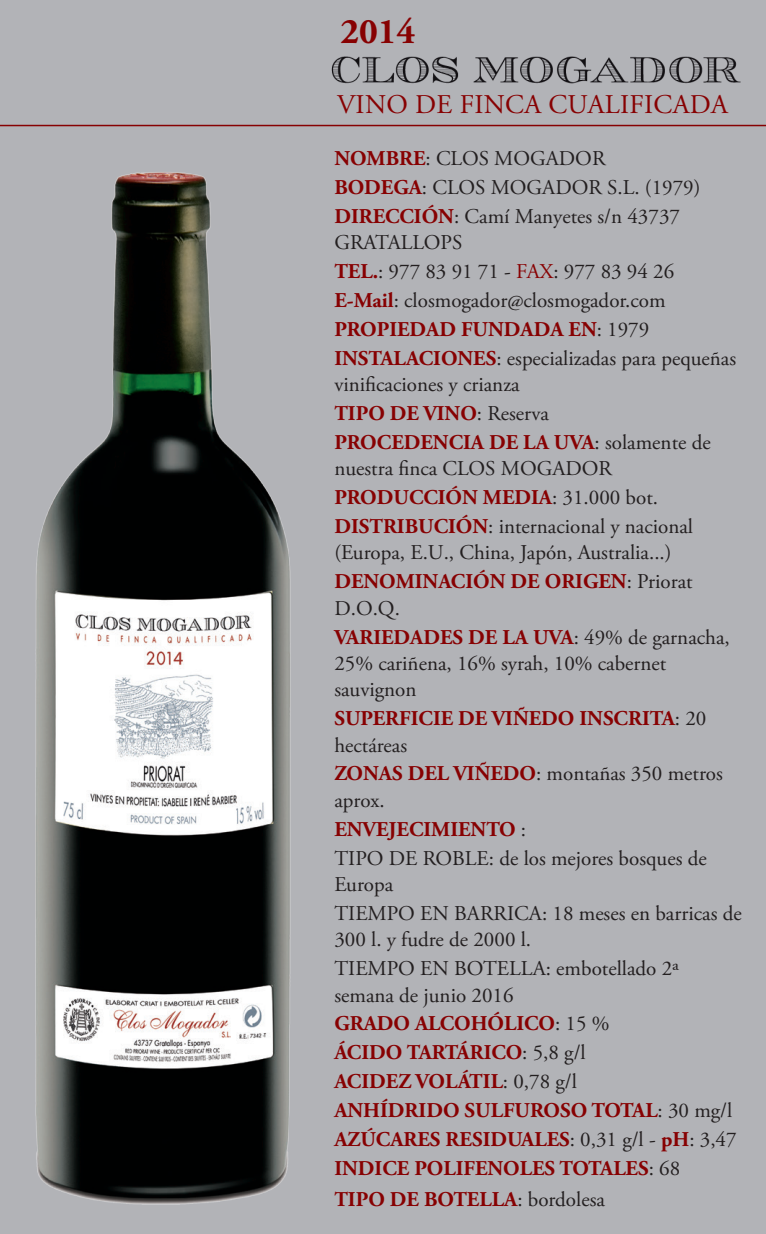
<style>
.page{position:relative;width:766px;height:1234px;background:#fff}
.page>*{position:absolute;margin:0;border:0;box-sizing:border-box;transform-origin:0 0}
.t1{font:700 36px "Adobe Garamond Pro";color:#870102}
.t2{font:27px "Adobe Garamond Pro";letter-spacing:.01em;color:#870102}
.FIxa{font:21px/26.4px "Adobe Garamond Pro";color:#231f20}
.FIxa-2{font:700 21px/26.4px "Adobe Garamond Pro";color:#870102}
.FIxa_copia{font:21px/26.4px "Adobe Garamond Pro";color:#231f20}
.fit{font:700 21px "Adobe Garamond Pro";color:#870102}
.s1{font-weight:700;color:#870102}
.s2{color:#870102}
.s3{font-weight:400;color:#231f20}
</style>
<div class="page">
<div style="left:0;top:0;width:765px;height:1233px;background:#b2b3b7"></div>
<hr style="left:0;top:125px;width:765px;height:1px;background:#870102">
<img style="left:331px;top:56px;width:409px;height:28px">
<img style="left:35px;top:172px;width:256px;height:1033px">
<p class="t1" style="left:340px;top:11px;width:76px">2014</p>
<p class="t2" style="left:337px;top:88px;width:392px">VINO DE FINCA CUALIFICADA</p>
<p class="FIxa" style="left:334px;top:146px;width:272px"><span class="s1">NOMBRE</span>: CLOS MOGADOR</p>
<p class="FIxa" style="left:334px;top:174px;width:367px"><span class="s1">BODEGA</span>: CLOS MOGADOR S.L. (1979)</p>
<p class="FIxa" style="left:334px;top:203px;width:347px"><span class="s1">DIRECCIÓN</span>: Camí Manyetes s/n 43737<br>GRATALLOPS</p>
<p class="FIxa" style="left:334px;top:259px;width:341px"><span class="s1">TEL.</span>: 977 83 91 71 - <span class="s2">FAX</span>: 977 83 94 26</p>
<p class="FIxa" style="left:334px;top:287px;width:333px"><span class="s1">E-Mail</span>: closmogador@closmogador.com</p>
<p class="FIxa-2" style="left:334px;top:316px;width:316px">PROPIEDAD FUNDADA EN<span class="s3">: 1979</span></p>
<p class="FIxa" style="left:334px;top:345px;width:403px"><span class="s1">INSTALACIONES</span>: especializadas para pequeñas vinificaciones y crianza</p>
<p class="FIxa-2" style="left:334px;top:400px;width:216px">TIPO DE VINO<span class="s3">: Reserva</span></p>
<p class="FIxa" style="left:334px;top:429px;width:378px"><span class="s1">PROCEDENCIA DE LA UVA</span>: solamente de nuestra finca CLOS MOGADOR</p>
<p class="FIxa-2" style="left:334px;top:484px;width:325px">PRODUCCIÓN MEDIA<span class="s3">: 31.000 bot.</span></p>
<p class="FIxa" style="left:334px;top:513px;width:360px"><span class="s1">DISTRIBUCIÓN</span>: internacional y nacional (Europa, E.U., China, Japón, Australia...)</p>
<p class="FIxa-2" style="left:334px;top:568px;width:359px">DENOMINACIÓN DE ORIGEN<span class="s3">: Priorat<br>D.O.Q.</span></p>
<p class="FIxa" style="left:334px;top:624px;width:397px"><span class="s1">VARIEDADES DE LA UVA</span>: 49% de garnacha,<br>25% cariñena, 16% syrah, 10% cabernet sauvignon</p>
<p class="FIxa-2" style="left:334px;top:705px;width:373px">SUPERFICIE DE VIÑEDO INSCRITA<span class="s3">: 20 hectáreas</span></p>
<p class="FIxa" style="left:334px;top:761px;width:390px"><span class="s1">ZONAS DEL VIÑEDO</span>: montañas 350 metros aprox.</p>
<p class="FIxa-2" style="left:334px;top:816px;width:193px">ENVEJECIMIENTO <span class="s3">:</span></p>
<p class="FIxa_copia" style="left:334px;top:845px;width:374px">TIPO DE ROBLE: de los mejores bosques de<br>Europa</p>
<p class="FIxa_copia" style="left:334px;top:900px;width:409px">TIEMPO EN BARRICA: 18 meses en barricas de<br>300 l. y fudre de 2000 l.</p>
<p class="FIxa_copia" style="left:334px;top:955px;width:346px">TIEMPO EN BOTELLA: embotellado 2ª semana de junio 2016</p>
<p class="FIxa-2" style="left:334px;top:1010px;width:277px">GRADO ALCOHÓLICO<span class="s3">: 15 %</span></p>
<p class="FIxa-2" style="left:334px;top:1039px;width:253px">ÁCIDO TARTÁRICO<span class="s3">: 5,8 g/l</span></p>
<p class="FIxa-2" style="left:334px;top:1068px;width:244px">ACIDEZ VOLÁTIL<span class="s3">: 0,78 g/l</span></p>
<p class="FIxa-2" style="left:334px;top:1097px;width:399px">ANHÍDRIDO SULFUROSO TOTAL<span class="s3">: 30 mg/l</span></p>
<p class="FIxa-2" style="left:334px;top:1126px;width:403px">AZÚCARES RESIDUALES<span class="s3">: 0,31 g/l -</span> pH<span class="s3">: 3,47</span></p>
<p class="fit" style="left:334px;top:1155px;width:347px">INDICE POLIFENOLES TOTALES<span class="s3">: 68</span></p>
<p class="FIxa-2" style="left:334px;top:1185px;width:272px">TIPO DE BOTELLA<span class="s3">: bordolesa</span></p>
</div>
